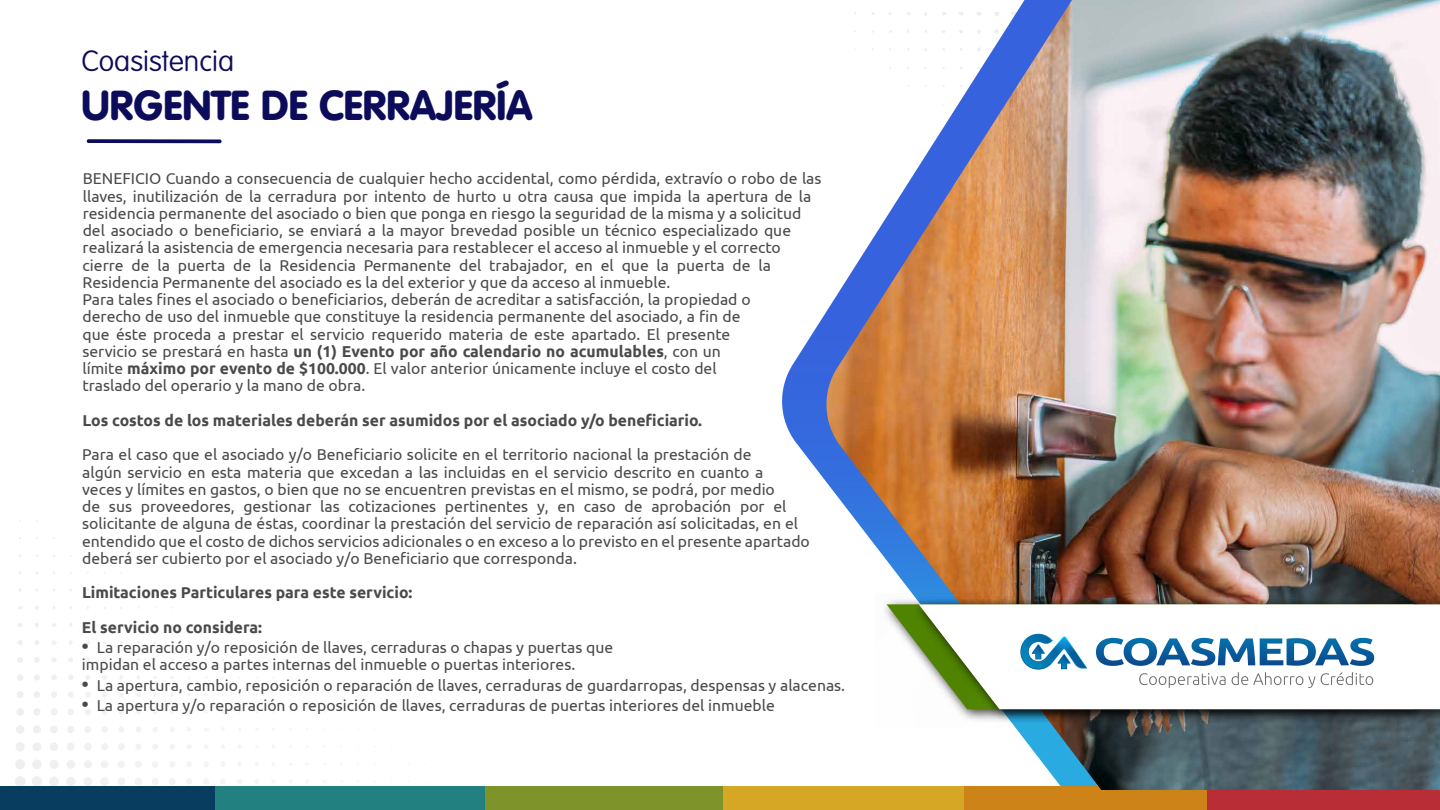
<style>
.page{position:relative;width:1440px;height:810px;background:#fff}
.page>*{position:absolute;margin:0;border:0;box-sizing:border-box;transform-origin:0 0}
.t1{font:900 41.25px "VAG Rounded Std";color:#0c0c5b}
.t2{font:100 28.95px "VAG Rounded Std";color:#0c0c5b}
.t3{font:15.75px/17.2px "Ubuntu";color:#4a4a49}
.t4{font:700 15.75px/34.5px "Ubuntu";color:#4a4a49}
.s1{font-weight:700}
.s2{font-weight:700;font-size:18.75px}
</style>
<div class="page">
<div style="left:15px;top:776px;width:11px;height:11px;background:#efefef;border-radius:50%"></div>
<div style="left:32px;top:776px;width:10px;height:11px;background:#efefef;border-radius:50%"></div>
<div style="left:15px;top:759px;width:10px;height:10px;background:#efefef;border-radius:50%"></div>
<div style="left:49px;top:776px;width:10px;height:11px;background:#efefef;border-radius:50%"></div>
<div style="left:32px;top:759px;width:10px;height:10px;background:#efefef;border-radius:50%"></div>
<div style="left:66px;top:777px;width:9px;height:9px;background:#efefef;border-radius:50%"></div>
<div style="left:16px;top:742px;width:9px;height:9px;background:#efefef;border-radius:50%"></div>
<div style="left:50px;top:760px;width:9px;height:9px;background:#efefef;border-radius:50%"></div>
<div style="left:83px;top:777px;width:9px;height:9px;background:#efefef;border-radius:50%"></div>
<div style="left:32px;top:742px;width:9px;height:9px;background:#efefef;border-radius:50%"></div>
<div style="left:66px;top:760px;width:9px;height:9px;background:#efefef;border-radius:50%"></div>
<div style="left:100px;top:777px;width:9px;height:9px;background:#efefef;border-radius:50%"></div>
<div style="left:16px;top:725px;width:9px;height:9px;background:#efefef;border-radius:50%"></div>
<div style="left:84px;top:760px;width:8px;height:9px;background:#efefef;border-radius:50%"></div>
<div style="left:50px;top:742px;width:8px;height:9px;background:#efefef;border-radius:50%"></div>
<div style="left:33px;top:725px;width:8px;height:9px;background:#efefef;border-radius:50%"></div>
<div style="left:117px;top:777px;width:9px;height:9px;background:#efefef;border-radius:4px"></div>
<div style="left:67px;top:743px;width:8px;height:8px;background:#efefef;border-radius:4px"></div>
<div style="left:50px;top:726px;width:8px;height:7px;background:#efefef;border-radius:50%"></div>
<div style="left:101px;top:760px;width:8px;height:8px;background:#efefef;border-radius:50%"></div>
<div style="left:135px;top:778px;width:7px;height:7px;background:#efefef;border-radius:50%"></div>
<div style="left:16px;top:708px;width:8px;height:8px;background:#efefef;border-radius:50%"></div>
<div style="left:84px;top:743px;width:8px;height:8px;background:#efefef;border-radius:50%"></div>
<div style="left:118px;top:761px;width:7px;height:7px;background:#efefef;border-radius:50%"></div>
<div style="left:33px;top:708px;width:8px;height:8px;background:#efefef;border-radius:50%"></div>
<div style="left:17px;top:691px;width:7px;height:7px;background:#efefef;border-radius:50%"></div>
<div style="left:67px;top:726px;width:7px;height:7px;background:#efefef;border-radius:50%"></div>
<div style="left:152px;top:778px;width:7px;height:7px;background:#efefef;border-radius:50%"></div>
<div style="left:101px;top:743px;width:7px;height:7px;background:#efefef;border-radius:50%"></div>
<div style="left:135px;top:761px;width:7px;height:7px;background:#efefef;border-radius:50%"></div>
<div style="left:51px;top:708px;width:7px;height:8px;background:#efefef;border-radius:50%"></div>
<div style="left:169px;top:778px;width:7px;height:7px;background:#efefef;border-radius:50%"></div>
<div style="left:84px;top:726px;width:7px;height:7px;background:#efefef;border-radius:50%"></div>
<div style="left:152px;top:761px;width:6px;height:7px;background:#efefef;border-radius:50%"></div>
<div style="left:34px;top:691px;width:6px;height:7px;background:#efefef;border-radius:50%"></div>
<div style="left:67px;top:708px;width:7px;height:7px;background:#efefef;border-radius:50%"></div>
<div style="left:118px;top:743px;width:7px;height:7px;background:#efefef;border-radius:50%"></div>
<div style="left:186px;top:778px;width:6px;height:7px;background:#efefef;border-radius:50%"></div>
<div style="left:51px;top:691px;width:6px;height:7px;background:#efefef;border-radius:50%"></div>
<div style="left:17px;top:674px;width:6px;height:7px;background:#efefef;border-radius:50%"></div>
<div style="left:135px;top:743px;width:7px;height:7px;background:#efefef;border-radius:3px"></div>
<div style="left:101px;top:726px;width:7px;height:7px;background:#efefef;border-radius:50%"></div>
<svg style="left:85px;top:709px;width:6px;height:6px"></svg>
<div style="left:169px;top:761px;width:7px;height:7px;background:#efefef;border-radius:50%"></div>
<div style="left:34px;top:674px;width:6px;height:7px;background:#efefef;border-radius:50%"></div>
<div style="left:118px;top:726px;width:6px;height:7px;background:#efefef;border-radius:50%"></div>
<div style="left:203px;top:778px;width:6px;height:7px;background:#efefef;border-radius:50%"></div>
<svg style="left:68px;top:692px;width:6px;height:5px"></svg>
<svg style="left:153px;top:744px;width:5px;height:5px"></svg>
<svg style="left:187px;top:762px;width:4px;height:5px"></svg>
<svg style="left:17px;top:657px;width:6px;height:6px"></svg>
<svg style="left:102px;top:709px;width:5px;height:6px"></svg>
<svg style="left:85px;top:692px;width:5px;height:5px"></svg>
<svg style="left:51px;top:675px;width:6px;height:5px"></svg>
<svg style="left:170px;top:744px;width:5px;height:5px"></svg>
<svg style="left:136px;top:727px;width:5px;height:5px"></svg>
<svg style="left:119px;top:709px;width:5px;height:5px"></svg>
<svg style="left:204px;top:762px;width:4px;height:5px"></svg>
<svg style="left:34px;top:657px;width:5px;height:6px"></svg>
<svg style="left:153px;top:727px;width:5px;height:5px"></svg>
<svg style="left:68px;top:675px;width:5px;height:5px"></svg>
<svg style="left:102px;top:692px;width:5px;height:5px"></svg>
<svg style="left:17px;top:640px;width:6px;height:5px"></svg>
<svg style="left:187px;top:745px;width:5px;height:4px"></svg>
<svg style="left:136px;top:709px;width:5px;height:5px"></svg>
<svg style="left:52px;top:657px;width:5px;height:5px"></svg>
<svg style="left:86px;top:675px;width:4px;height:5px"></svg>
<svg style="left:170px;top:727px;width:4px;height:5px"></svg>
<svg style="left:18px;top:623px;width:4px;height:4px"></svg>
<svg style="left:204px;top:745px;width:4px;height:4px"></svg>
<svg style="left:153px;top:710px;width:4px;height:4px"></svg>
<svg style="left:102px;top:676px;width:5px;height:4px"></svg>
<svg style="left:119px;top:693px;width:4px;height:4px"></svg>
<svg style="left:35px;top:640px;width:4px;height:5px"></svg>
<svg style="left:68px;top:658px;width:5px;height:4px"></svg>
<svg style="left:35px;top:623px;width:4px;height:5px"></svg>
<svg style="left:86px;top:657px;width:4px;height:5px"></svg>
<svg style="left:52px;top:640px;width:5px;height:5px"></svg>
<svg style="left:782px;top:318px;width:40px;height:159px"></svg>
<div style="left:0;top:786px;width:218px;height:24px;background:#093d5f"></div>
<div style="left:215px;top:786px;width:273px;height:24px;background:#228080"></div>
<div style="left:486px;top:786px;width:237px;height:24px;background:#7e932a"></div>
<div style="left:723px;top:786px;width:243px;height:24px;background:#d6a625"></div>
<div style="left:965px;top:786px;width:242px;height:24px;background:#ce8318"></div>
<div style="left:1207px;top:786px;width:233px;height:24px;background:#b92d36"></div>
<svg style="left:86px;top:139px;width:136px;height:4px"></svg>
<img style="left:822px;top:0;width:618px;height:790px">
<img style="left:875px;top:593px;width:33px;height:135px">
<svg style="left:886px;top:604px;width:22px;height:105px"></svg>
<img style="left:908px;top:593px;width:532px;height:135px">
<svg style="left:919px;top:604px;width:521px;height:105px"></svg>
<svg style="left:1139px;top:673px;width:87px;height:15px"></svg>
<svg style="left:1232px;top:672px;width:121px;height:16px"></svg>
<svg style="left:1356px;top:673px;width:17px;height:12px"></svg>
<svg style="left:1096px;top:638px;width:94px;height:28px"></svg>
<svg style="left:1191px;top:638px;width:124px;height:28px"></svg>
<svg style="left:1315px;top:638px;width:59px;height:28px"></svg>
<svg style="left:1020px;top:634px;width:67px;height:36px"></svg>
<h2 class="t2" style="left:82px;top:45px;width:154px">Coasistencia</h2>
<h1 class="t1" style="left:82px;top:80px;width:452px">URGENTE DE CERRAJERÍA</h1>
<p class="t3" style="left:82px;top:170px;width:741px">BENEFICIO Cuando a consecuencia de cualquier hecho accidental, como pérdida, extravío o robo de las llaves, inutilización de la cerradura por intento de hurto u otra causa que impida la apertura de la residencia permanente del asociado o bien que ponga en riesgo la seguridad de la misma y a solicitud del asociado o beneficiario, se enviará a la mayor brevedad posible un técnico especializado que realizará la asistencia de emergencia necesaria para restablecer el acceso al inmueble y el correcto cierre de la puerta de la Residencia Permanente del trabajador, en el que la puerta de la Residencia Permanente del asociado es la del exterior y que da acceso al inmueble.<br>Para tales fines el asociado o beneficiarios, deberán de acreditar a satisfacción, la propiedad o<br>derecho de uso del inmueble que constituye la residencia permanente del asociado, a fin de<br>que éste proceda a prestar el servicio requerido materia de este apartado. El presente<br>servicio se prestará en hasta <span class="s1">un (1) Evento por año calendario no acumulables</span>, con un<br>límite <span class="s1">máximo por evento de $100.000</span>. El valor anterior únicamente incluye el costo del<br>traslado del operario y la mano de obra.</p>
<p class="t4" style="left:82px;top:403px;width:621px">Los costos de los materiales deberán ser asumidos por el asociado y/o beneficiario.</p>
<p class="t3" style="left:82px;top:446px;width:729px">Para el caso que el asociado y/o Beneficiario solicite en el territorio nacional la prestación de<br>algún servicio en esta materia que excedan a las incluidas en el servicio descrito en cuanto a<br>veces y límites en gastos, o bien que no se encuentren previstas en el mismo, se podrá, por medio<br>de sus proveedores, gestionar las cotizaciones pertinentes y, en caso de aprobación por el solicitante de alguna de éstas, coordinar la prestación del servicio de reparación así solicitadas, en el entendido que el costo de dichos servicios adicionales o en exceso a lo previsto en el presente apartado deberá ser cubierto por el asociado y/o Beneficiario que corresponda.</p>
<p class="t4" style="left:82px;top:575px;width:332px">Limitaciones Particulares para este servicio:<br>El servicio no considera:</p>
<p class="t3" style="left:82px;top:638px;width:533px"><span class="s2">•</span> La reparación y/o reposición de llaves, cerraduras o chapas y puertas que impidan el acceso a partes internas del inmueble o puertas interiores.</p>
<p class="t3" style="left:82px;top:676px;width:765px"><span class="s2">•</span> La apertura, cambio, reposición o reparación de llaves, cerraduras de guardarropas, despensas y alacenas.</p>
<p class="t3" style="left:82px;top:696px;width:695px"><span class="s2">•</span> La apertura y/o reparación o reposición de llaves, cerraduras de puertas interiores del inmueble</p>
</div>
